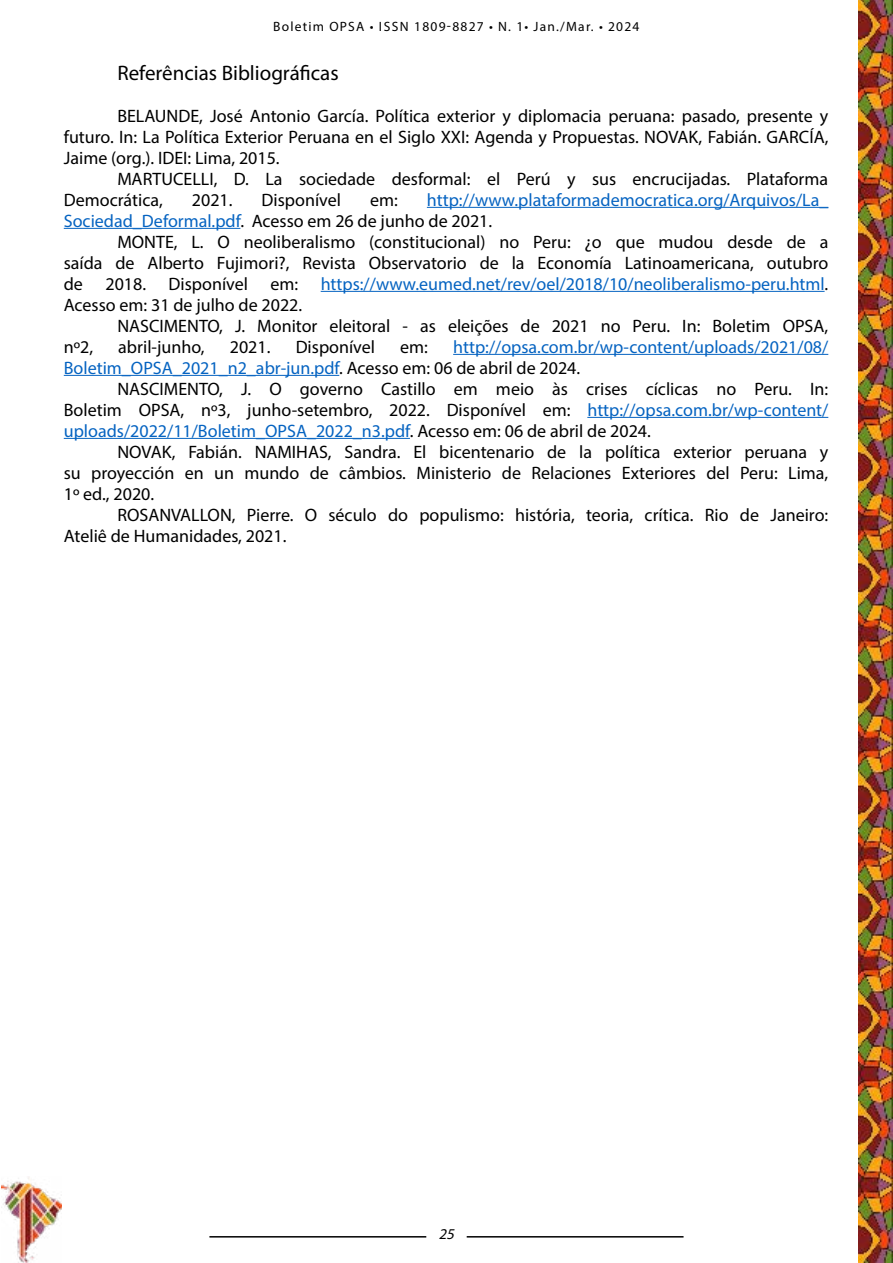
<style>
.page{position:relative;width:893px;height:1263px;background:#fff}
.page>*{position:absolute;margin:0;border:0;box-sizing:border-box;transform-origin:0 0}
.t1{font:21px "Myriad Pro";color:#000}
.t2{font:18px/21px "Myriad Pro";color:#000;text-align:justify}
.t3{font:18px/21px "Myriad Pro";color:#0563c1}
.t4{font:italic 15px "Myriad Pro";color:#000}
.t5{font:13.5px "Myriad Pro";letter-spacing:.09em;color:#000}
.s1{color:#000}
.s2{color:#0563c1}
</style>
<div class="page">
<hr style="left:467px;top:1236px;width:217px;height:1px;background:#000">
<hr style="left:209px;top:1236px;width:217px;height:1px;background:#000">
<img style="left:1px;top:1177px;width:60px;height:85px">
<img style="left:859px;top:0;width:34px;height:1263px">
<hr style="left:427px;top:207px;width:401px;height:1px;background:#0563c1">
<hr style="left:64px;top:228px;width:176px;height:1px;background:#0563c1">
<hr style="left:321px;top:291px;width:504px;height:1px;background:#0563c1">
<hr style="left:453px;top:354px;width:375px;height:1px;background:#0563c1">
<hr style="left:64px;top:375px;width:275px;height:1px;background:#0563c1">
<hr style="left:587px;top:417px;width:241px;height:1px;background:#0563c1">
<hr style="left:64px;top:438px;width:346px;height:1px;background:#0563c1">
<p class="t5" style="left:273px;top:18px;width:368px">Boletim OPSA • ISSN 1809-8827 • N. 1• Jan./Mar. • 2024</p>
<p class="t1" style="left:117px;top:60px;width:223px">Referências Bibliográficas</p>
<p class="t2" style="left:64px;top:105px;width:766px;text-indent:54px">BELAUNDE, José Antonio García. Política exterior y diplomacia peruana: pasado, presente y futuro. In: La Política Exterior Peruana en el Siglo XXI: Agenda y Propuestas. NOVAK, Fabián. GARCÍA, Jaime (org.). IDEI: Lima, 2015.</p>
<p class="t2" style="left:64px;top:168px;width:766px;text-indent:54px">MARTUCELLI, D. La sociedade desformal: el Perú y sus encrucijadas. Plataforma<br>Democrática,</p>
<p class="t3" style="left:64px;top:189px;width:766px;text-indent:363px">http://www.plataformademocratica.org/Arquivos/La_<br>Sociedad_Deformal.pdf<span class="s1">. Acesso em 26 de junho de 2021.</span></p>
<p class="t2" style="left:64px;top:231px;width:766px;text-indent:54px">MONTE, L. O neoliberalismo (constitucional) no Peru: ¿o que mudou desde de a saída de Alberto Fujimori?, Revista Observatorio de la Economía Latinoamericana, outubro de 2018. Disponível em: <span class="s2">https://www.eumed.net/rev/oel/2018/10/neoliberalismo-peru.html</span>.<br>Acesso em: 31 de julho de 2022.</p>
<p class="t2" style="left:117px;top:315px;width:712px">NASCIMENTO, J. Monitor eleitoral - as eleições de 2021 no Peru. In: Boletim OPSA,</p>
<p class="t2" style="left:64px;top:336px;width:31px">nº2,</p>
<p class="t2" style="left:118px;top:336px;width:88px">abril-junho,</p>
<p class="t2" style="left:230px;top:336px;width:42px">2021.</p>
<p class="t2" style="left:296px;top:336px;width:81px">Disponível</p>
<p class="t2" style="left:400px;top:336px;width:29px">em:</p>
<p class="t2" style="left:192px;top:189px;width:42px">2021.</p>
<p class="t2" style="left:262px;top:189px;width:81px">Disponível</p>
<p class="t2" style="left:370px;top:189px;width:29px">em:</p>
<p class="t3" style="left:64px;top:336px;width:766px;text-indent:389px">http://opsa.com.br/wp-content/uploads/2021/08/<br>Boletim_OPSA_2021_n2_abr-jun.pdf<span class="s1">. Acesso em: 06 de abril de 2024.</span></p>
<p class="t2" style="left:64px;top:378px;width:766px;text-indent:54px">NASCIMENTO, J. O governo Castillo em meio às crises cíclicas no Peru. In:<br>Boletim OPSA, nº3, junho-setembro, 2022. Disponível em: <span class="s2">http://opsa.com.br/wp-content/ uploads/2022/11/Boletim_OPSA_2022_n3.pdf</span>. Acesso em: 06 de abril de 2024.</p>
<p class="t2" style="left:64px;top:441px;width:766px;text-indent:54px">NOVAK, Fabián. NAMIHAS, Sandra. El bicentenario de la política exterior peruana y su proyección en un mundo de câmbios. Ministerio de Relaciones Exteriores del Peru: Lima, 1º ed., 2020.</p>
<p class="t2" style="left:64px;top:504px;width:766px;text-indent:54px">ROSANVALLON, Pierre. O século do populismo: história, teoria, crítica. Rio de Janeiro:<br>Ateliê de Humanidades, 2021.</p>
<p class="t4" style="left:439px;top:1224px;width:20px">25</p>
</div>
